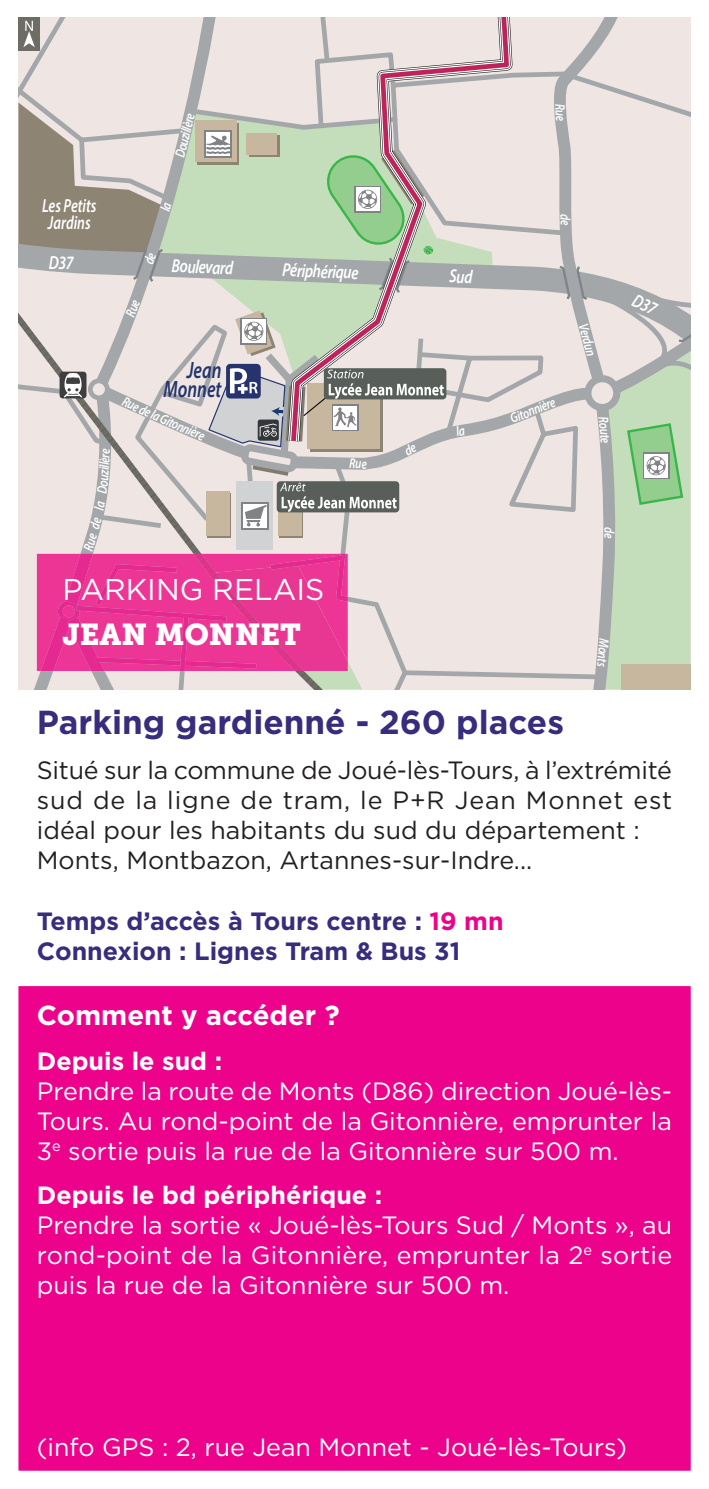
<style>
.page{position:relative;width:709px;height:1489px;background:#fff}
.page>*{position:absolute;margin:0;border:0;box-sizing:border-box;transform-origin:0 0}
.t1{font:700 33.25px "Gotham";color:#362d7d}
.t2{font:30px "Gotham";color:#fff}
.t3{font:30px "Museo Slab 900";color:#fff}
.t4{font:700 27.5px "Gotham";color:#fff}
.t5{font:25px/30px "Gotham";color:#fff;text-align:justify}
.t6{font:25px/30px "Gotham";color:#231f20}
.t7{font:700 25px/30px "Gotham";color:#362d7d}
.t8{font:700 25px "Gotham";color:#fff}
.t9{font:italic 600 23.75px/19px "Myriad Pro";color:#23346d;text-align:right;scale:.75 1}
.t10{font:italic 600 19px "Myriad Pro";color:#fff;scale:.8 1}
.t11{font:italic 600 19px/16.5px "Myriad Pro";color:#fff;text-align:center;scale:.75 1}
.t12{font:italic 600 14.25px "Myriad Pro";color:#fff;scale:.8 1}
.s1{color:#ed028c}
</style>
<div class="page">
<div style="left:18px;top:986px;width:673px;height:485px;background:#ed028c"></div>
<svg style="left:18px;top:17px;width:672px;height:672px;background:#d8c9ca"></svg>
<p class="t11" style="left:42px;top:197px;width:74px">Les Petits<br>Jardins</p>
<p class="t12" style="left:178px;top:128px;width:22px;rotate:-77deg">lère</p>
<p class="t12" style="left:171px;top:155px;width:38px;rotate:-76deg">Douzil</p>
<p class="t10" style="left:49px;top:250px;width:33px">D37</p>
<p class="t10" style="left:172px;top:254px;width:78px;rotate:2deg">Boulevard</p>
<p class="t10" style="left:283px;top:258px;width:97px;rotate:2deg">Périphérique</p>
<p class="t9" style="left:164px;top:359px;width:79px">Jean<br>Monnet</p>
<p class="t12" style="left:132px;top:395px;width:77px;rotate:24deg">uede laGiton</p>
<p class="t12" style="left:187px;top:419px;width:30px;rotate:23deg">nière</p>
<p class="t2" style="left:62px;top:570px;width:263px">PARKING RELAIS</p>
<p class="t3" style="left:62px;top:617px;width:240px">JEAN MONNET</p>
<p class="t12" style="left:516px;top:407px;width:31px;rotate:-22deg">tonni</p>
<p class="t12" style="left:592px;top:321px;width:43px;rotate:75deg">Verdun</p>
<p class="t12" style="left:613px;top:422px;width:27px;rotate:85deg">oute</p>
<p class="t12" style="left:618px;top:527px;width:10px;rotate:90deg">d</p>
<h1 class="t1" style="left:37px;top:700px;width:528px">Parking gardienné - 260 places</h1>
<p class="t6" style="left:37px;top:754px;width:637px">Situé sur la commune de Joué-lès-Tours, à l’extrémité sud de la ligne de tram, le P+R Jean Monnet est idéal pour les habitants du sud du département :<br>Monts, Montbazon, Artannes-sur-Indre...</p>
<p class="t7" style="left:37px;top:905px;width:468px">Temps d’accès à Tours centre : <span class="s1">19 mn<br></span>Connexion : Lignes Tram &amp; Bus 31</p>
<p class="t4" style="left:37px;top:997px;width:304px">Comment y accéder ?</p>
<p class="t8" style="left:37px;top:1044px;width:187px">Depuis le sud :</p>
<p class="t5" style="left:37px;top:1075px;width:636px">Prendre la route de Monts (D86) direction Joué-lès-Tours. Au rond-point de la Gitonnière, emprunter la 3<sup>e</sup> sortie puis la rue de la Gitonnière sur 500 m.</p>
<p class="t8" style="left:37px;top:1178px;width:347px">Depuis le bd périphérique :</p>
<p class="t5" style="left:37px;top:1209px;width:637px">Prendre la sortie « Joué-lès-Tours Sud / Monts », au rond-point de la Gitonnière, emprunter la 2<sup>e</sup> sortie puis la rue de la Gitonnière sur 500 m.</p>
<p class="t5" style="left:37px;top:1431px;width:591px">(info GPS : 2, rue Jean Monnet - Joué-lès-Tours)</p>
</div>
